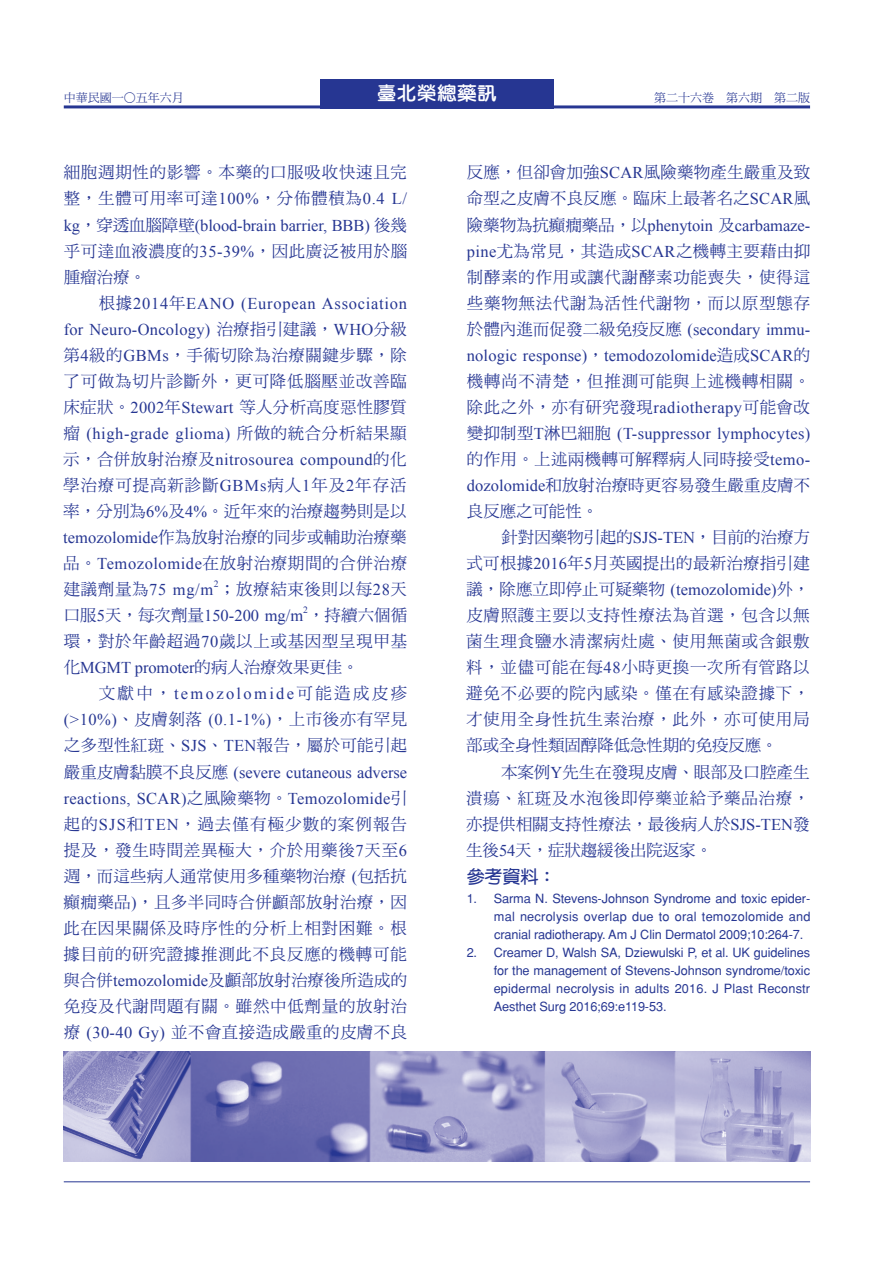
<style>
.page{position:relative;width:893px;height:1263px;background:#fff}
.page>*{position:absolute;margin:0;border:0;box-sizing:border-box;transform-origin:0 0}
.t1{font:18.15px "Yen Round Extra";letter-spacing:.05em;color:#fff;scale:1.05 1}
.t2{font:18px "DF Yuan Std W7";color:#263692}
.t3{font:16.5px/26.1px "DF Ming Std W5";letter-spacing:.03em;color:#263692;text-align:justify}
.t4{font:16.5px/26.1px "Times New Roman";letter-spacing:.015em;color:#263692}
.t5{font:16.5px "Times New Roman";letter-spacing:-.005em;color:#263692}
.t6{font:16.5px/26.1px "Times New Roman";letter-spacing:.045em;color:#263692;text-align:right}
.t7{font:16.5px/26.1px "DF Ming Std W5";letter-spacing:.01em;color:#263692}
.t8{font:16.5px "DF Ming Std W5";color:#263692}
.t9{font:16.5px "Times New Roman";letter-spacing:.145em;color:#263692}
.t10{font:12.75px/18px "Helvetica";letter-spacing:-.01em;color:#263692;text-align:justify}
.t11{font:12px "DF Ming Std W5";color:#263692}
.t12{font:9.6px "Times New Roman";color:#263692}
.s1{font-family:"Times New Roman"}
.s2{font-family:"DF Ming Std W5"}
</style>
<div class="page">
<hr style="left:64px;top:105px;width:746px;height:3px;background:#263692">
<div style="left:320px;top:79px;width:234px;height:29px;background:#263692"></div>
<hr style="left:64px;top:1181px;width:746px;height:1px;background:#263692">
<img style="left:64px;top:1052px;width:746px;height:109px">
<p class="t11" style="left:64px;top:91px;width:121px">中華民國一○五年六月</p>
<p class="t1" style="left:377px;top:84px;width:115px">臺北榮總藥訊</p>
<p class="t11" style="left:654px;top:91px;width:157px">第二十六卷　第六期　第二版</p>
<p class="t3" style="left:64px;top:159px;width:345px">細胞週期性的影響。本藥的口服吸收快速且完整，生體可用率可達<span class="s1">100%</span>，分佈體積為<span class="s1">0.4 L/</span></p>
<p class="t5" style="left:64px;top:215px;width:345px">kg<span class="s2">，穿透血腦障壁</span>(blood-brain barrier, BBB) <span class="s2">後幾</span></p>
<p class="t3" style="left:64px;top:237px;width:345px">乎可達血液濃度的<span class="s1">35-39%</span>，因此廣泛被用於腦腫瘤治療。</p>
<p class="t6" style="left:64px;top:290px;width:345px"><span class="s2">根據</span>2014<span class="s2">年</span>EANO (European Association<br>for Neuro-Oncology) <span class="s2">治療指引建議，</span>WHO<span class="s2">分級</span></p>
<p class="t3" style="left:63px;top:341px;width:345px">第<span class="s1">4</span>級的<span class="s1">GBMs</span>，手術切除為治療關鍵步驟，除了可做為切片診斷外，更可降低腦壓並改善臨床症狀。<span class="s1">2002</span>年<span class="s1">Stewart</span> 等人分析高度惡性膠質</p>
<p class="t4" style="left:63px;top:420px;width:345px"><span class="s2">瘤</span> (high-grade glioma) <span class="s2">所做的統合分析結果顯示，合併放射治療及</span>nitrosourea compound<span class="s2">的化</span></p>
<p class="t3" style="left:63px;top:472px;width:345px">學治療可提高新診斷<span class="s1">GBMs</span>病人<span class="s1">1</span>年及<span class="s1">2</span>年存活率，分別為<span class="s1">6%</span>及<span class="s1">4%</span>。近年來的治療趨勢則是以<span class="s1">temozolomide</span>作為放射治療的同步或輔助治療藥品。<span class="s1">Temozolomide</span>在放射治療期間的合併治療建議劑量為<span class="s1">75 mg/m</span> ；放療結束後則以每<span class="s1">28</span>天</p>
<p class="t12" style="left:214px;top:578px;width:6px">2</p>
<p class="t8" style="left:64px;top:606px;width:345px">口服<span class="s1">5</span>天，每次劑量<span class="s1">150-200 mg/m</span> ，持續六個循</p>
<p class="t12" style="left:303px;top:604px;width:6px">2</p>
<p class="t3" style="left:64px;top:628px;width:345px">環，對於年齡超過<span class="s1">70</span>歲以上或基因型呈現甲基</p>
<p class="t5" style="left:64px;top:658px;width:296px"><span class="s2">化</span>MGMT promoter<span class="s2">的病人治療效果更佳。</span></p>
<p class="t9" style="left:99px;top:684px;width:310px"><span class="s2">文獻中，</span>temozolomide<span class="s2">可能造成皮疹</span></p>
<p class="t4" style="left:64px;top:707px;width:345px">(&gt;10%)<span class="s2">、皮膚剝落</span> (0.1-1%)<span class="s2">，上市後亦有罕見</span></p>
<p class="t3" style="left:64px;top:732px;width:345px">之多型性紅斑、<span class="s1">SJS</span>、<span class="s1">TEN</span>報告，屬於可能引起</p>
<p class="t4" style="left:64px;top:759px;width:345px"><span class="s2">嚴重皮膚黏膜不良反應</span> (severe cutaneous adverse reactions, SCAR)<span class="s2">之風險藥物。</span>Temozolomide<span class="s2">引</span></p>
<p class="t3" style="left:63px;top:810px;width:345px">起的<span class="s1">SJS</span>和<span class="s1">TEN</span>，過去僅有極少數的案例報告提及，發生時間差異極大，介於用藥後<span class="s1">7</span>天至<span class="s1">6</span>週，而這些病人通常使用多種藥物治療 <span class="s1">(</span>包括抗癲癇藥品<span class="s1">)</span>，且多半同時合併顱部放射治療，因此在因果關係及時序性的分析上相對困難。根據目前的研究證據推測此不良反應的機轉可能與合併<span class="s1">temozolomide</span>及顱部放射治療後所造成的免疫及代謝問題有關。雖然中低劑量的放射治療 <span class="s1">(30-40 Gy)</span> 並不會直接造成嚴重的皮膚不良</p>
<p class="t7" style="left:467px;top:159px;width:345px">反應，但卻會加強<span class="s1">SCAR</span>風險藥物產生嚴重及致命型之皮膚不良反應。臨床上最著名之<span class="s1">SCAR</span>風</p>
<p class="t5" style="left:467px;top:215px;width:345px"><span class="s2">險藥物為抗癲癇藥品，以</span>phenytoin <span class="s2">及</span>carbamaze-</p>
<p class="t3" style="left:467px;top:237px;width:345px"><span class="s1">pine</span>尤為常見，其造成<span class="s1">SCAR</span>之機轉主要藉由抑制酵素的作用或讓代謝酵素功能喪失，使得這些藥物無法代謝為活性代謝物，而以原型態存</p>
<p class="t4" style="left:467px;top:316px;width:345px"><span class="s2">於體內進而促發二級免疫反應</span> (secondary immu&shy;nologic response)<span class="s2">，</span>temodozolomide<span class="s2">造成</span>SCAR<span class="s2">的</span></p>
<p class="t3" style="left:467px;top:368px;width:345px">機轉尚不清楚，但推測可能與上述機轉相關。除此之外，亦有研究發現<span class="s1">radiotherapy</span>可能會改</p>
<p class="t4" style="left:467px;top:420px;width:345px"><span class="s2">變抑制型</span>T<span class="s2">淋巴細胞</span> (T-suppressor lymphocytes)</p>
<p class="t3" style="left:467px;top:446px;width:345px">的作用。上述兩機轉可解釋病人同時接受<span class="s1">temo&shy;dozolomide</span>和放射治療時更容易發生嚴重皮膚不良反應之可能性。</p>
<p class="t3" style="left:466px;top:524px;width:345px;text-indent:35px">針對因藥物引起的<span class="s1">SJS-TEN</span>，目前的治療方式可根據<span class="s1">2016</span>年<span class="s1">5</span>月英國提出的最新治療指引建議，除應立即停止可疑藥物 <span class="s1">(temozolomide)</span>外，皮膚照護主要以支持性療法為首選，包含以無菌生理食鹽水清潔病灶處、使用無菌或含銀敷料，並儘可能在每<span class="s1">48</span>小時更換一次所有管路以避免不必要的院內感染。僅在有感染證據下，才使用全身性抗生素治療，此外，亦可使用局部或全身性類固醇降低急性期的免疫反應。</p>
<p class="t3" style="left:466px;top:758px;width:345px;text-indent:35px">本案例<span class="s1">Y</span>先生在發現皮膚、眼部及口腔產生潰瘍、紅斑及水泡後即停藥並給予藥品治療，亦提供相關支持性療法，最後病人於<span class="s1">SJS-TEN</span>發生後<span class="s1">54</span>天，症狀趨緩後出院返家。</p>
<p class="t2" style="left:467px;top:867px;width:91px">參考資料：</p>
<p class="t10" style="left:494px;top:889px;width:318px;text-indent:-27px">1. Sarma N. Stevens-Johnson Syndrome and toxic epider&shy;mal necrolysis overlap due to oral temozolomide and cranial radiotherapy. Am J Clin Dermatol 2009;10:264-7.</p>
<p class="t10" style="left:494px;top:943px;width:318px;text-indent:-27px">2. Creamer D, Walsh SA, Dziewulski P, et al. UK guidelines for the management of Stevens-Johnson syndrome/toxic epidermal necrolysis in adults 2016. J Plast Reconstr Aesthet Surg 2016;69:e119-53.</p>
</div>
